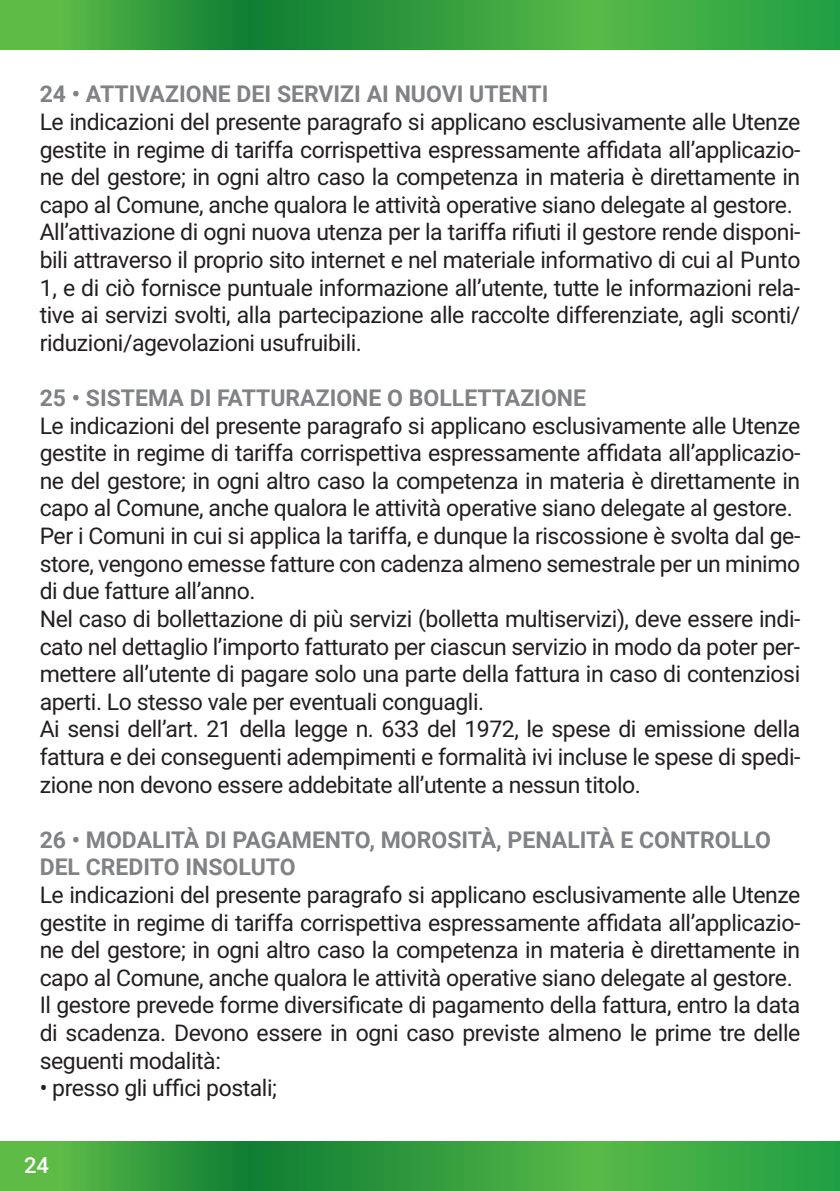
<style>
.page{position:relative;width:840px;height:1191px;background:#fff}
.page>*{position:absolute;margin:0;border:0;box-sizing:border-box;transform-origin:0 0}
.t1{font:23px/27.6px "Roboto";letter-spacing:-.02em;color:#231f20}
.t2{font:700 23px/27.6px "Roboto";color:#808285}
.t3{font:500 22px "Roboto";color:#fff}
</style>
<div class="page">
<svg style="left:0;top:0;width:839px;height:49px;background:#38a240"></svg>
<svg style="left:0;top:1142px;width:839px;height:49px;background:#38a240"></svg>
<p class="t2" style="left:40px;top:79px;width:510px">24 • ATTIVAZIONE DEI SERVIZI AI NUOVI UTENTI</p>
<p class="t1" style="left:40px;top:107px;width:761px">Le indicazioni del presente paragrafo si applicano esclusivamente alle Utenze gestite in regime di tariffa corrispettiva espressamente affidata all’applicazio&shy;ne del gestore; in ogni altro caso la competenza in materia è direttamente in capo al Comune, anche qualora le attività operative siano delegate al gestore.<br>All’attivazione di ogni nuova utenza per la tariffa rifiuti il gestore rende disponi&shy;bili attraverso il proprio sito internet e nel materiale informativo di cui al Punto 1, e di ciò fornisce puntuale informazione all’utente, tutte le informazioni rela&shy;tive ai servizi svolti, alla partecipazione alle raccolte differenziate, agli sconti/ riduzioni/agevolazioni usufruibili.</p>
<p class="t2" style="left:40px;top:383px;width:547px">25 • SISTEMA DI FATTURAZIONE O BOLLETTAZIONE</p>
<p class="t1" style="left:40px;top:411px;width:761px">Le indicazioni del presente paragrafo si applicano esclusivamente alle Utenze gestite in regime di tariffa corrispettiva espressamente affidata all’applicazio&shy;ne del gestore; in ogni altro caso la competenza in materia è direttamente in capo al Comune, anche qualora le attività operative siano delegate al gestore.<br>Per i Comuni in cui si applica la tariffa, e dunque la riscossione è svolta dal ge&shy;store, vengono emesse fatture con cadenza almeno semestrale per un minimo di due fatture all’anno.<br>Nel caso di bollettazione di più servizi (bolletta multiservizi), deve essere indi&shy;cato nel dettaglio l’importo fatturato per ciascun servizio in modo da poter per&shy;mettere all’utente di pagare solo una parte della fattura in caso di contenziosi aperti. Lo stesso vale per eventuali conguagli.<br>Ai sensi dell’art. 21 della legge n. 633 del 1972, le spese di emissione della fattura e dei conseguenti adempimenti e formalità ivi incluse le spese di spedi&shy;zione non devono essere addebitate all’utente a nessun titolo.</p>
<p class="t2" style="left:40px;top:825px;width:732px">26 • MODALITÀ DI PAGAMENTO, MOROSITÀ, PENALITÀ E CONTROLLO<br>DEL CREDITO INSOLUTO</p>
<p class="t1" style="left:40px;top:880px;width:761px">Le indicazioni del presente paragrafo si applicano esclusivamente alle Utenze gestite in regime di tariffa corrispettiva espressamente affidata all’applicazio&shy;ne del gestore; in ogni altro caso la competenza in materia è direttamente in capo al Comune, anche qualora le attività operative siano delegate al gestore.<br>Il gestore prevede forme diversificate di pagamento della fattura, entro la data di scadenza. Devono essere in ogni caso previste almeno le prime tre delle seguenti modalità:</p>
<p class="t1" style="left:40px;top:1073px;width:239px">• presso gli uffici postali;</p>
<p class="t3" style="left:24px;top:1149px;width:26px">24</p>
</div>
